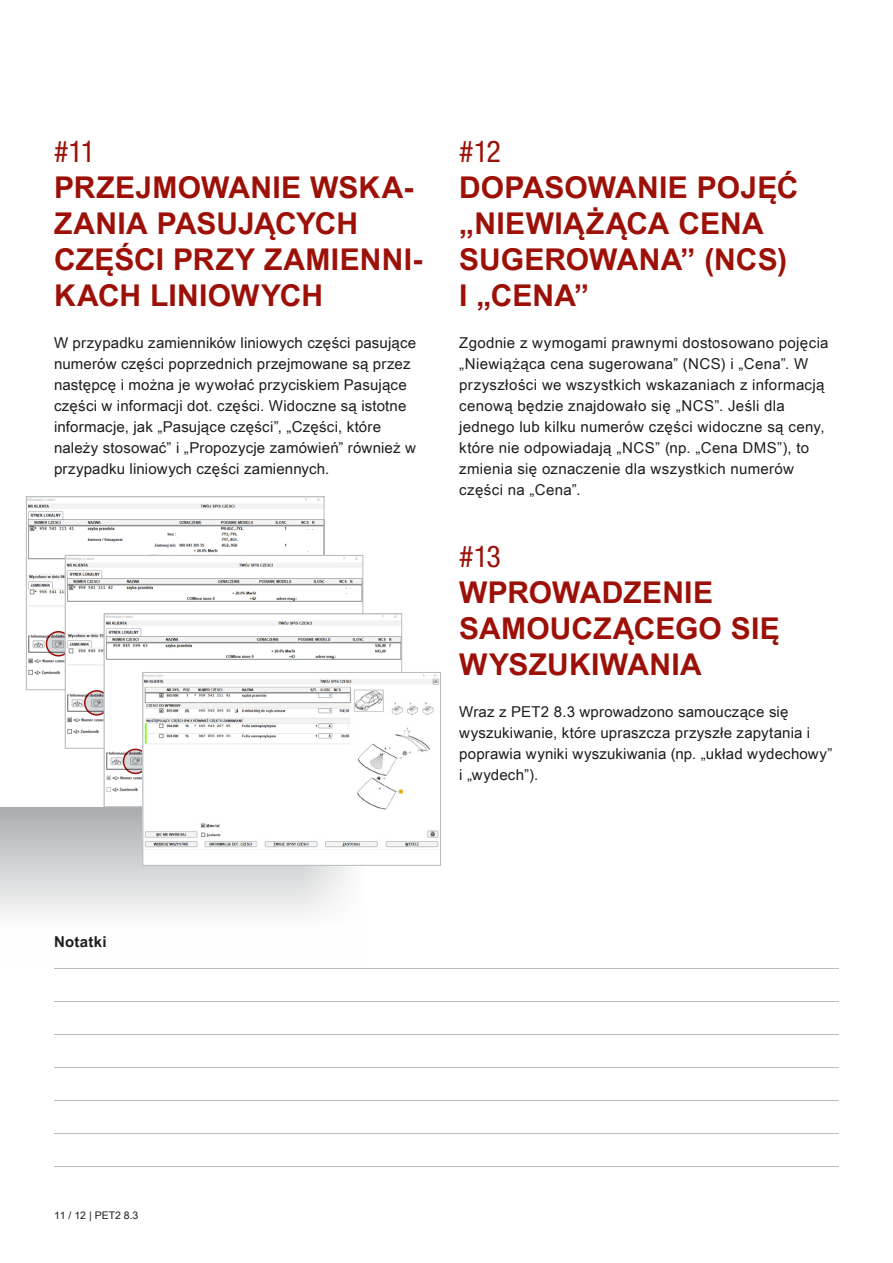
<style>
.page{position:relative;width:893px;height:1263px;background:#fff}
.page>*{position:absolute;margin:0;border:0;box-sizing:border-box;transform-origin:0 0}
.t1{font:700 30px/36px "Arial Unicode MS";letter-spacing:.005em;color:#9c1007}
.t2{font:condensed 30px "Helvetica Neue";color:#9c1007}
.t3{font:15px/21px "Arial Unicode MS";letter-spacing:.015em;color:#1d1d1b}
.t4{font:700 15px "Arial Unicode MS";letter-spacing:.02em;color:#1d1d1b}
.t5{font:10.5px "Arial Unicode MS";color:#1d1d1b}
</style>
<div class="page">
<div style="left:0;top:807px;width:415px;height:160px;background:linear-gradient(to bottom,#aeb1b3,#fff)"></div>
<div style="left:294px;top:796px;width:152px;height:172px;background:#fff"></div>
<hr style="left:54px;top:968px;width:785px;height:1px;background:#b8bcbf">
<hr style="left:54px;top:1001px;width:785px;height:1px;background:#b8bcbf">
<hr style="left:54px;top:1034px;width:785px;height:1px;background:#b8bcbf">
<hr style="left:54px;top:1067px;width:785px;height:1px;background:#b8bcbf">
<hr style="left:54px;top:1100px;width:785px;height:1px;background:#b8bcbf">
<hr style="left:54px;top:1133px;width:785px;height:1px;background:#b8bcbf">
<hr style="left:54px;top:1166px;width:785px;height:1px;background:#b8bcbf">
<img style="left:28px;top:498px;width:294px;height:190px">
<div style="left:26px;top:496px;width:298px;height:194px;border:1px solid #b8bcbf"></div>
<svg style="left:46px;top:632px;width:24px;height:24px"></svg>
<div style="left:46px;top:631px;width:25px;height:25px;border:2px solid #9c1007;border-radius:50%"></div>
<img style="left:67px;top:557px;width:294px;height:190px">
<div style="left:65px;top:555px;width:298px;height:194px;border:1px solid #b8bcbf"></div>
<svg style="left:85px;top:691px;width:24px;height:24px"></svg>
<div style="left:84px;top:690px;width:25px;height:26px;border:2px solid #9c1007;border-radius:50%"></div>
<img style="left:106px;top:615px;width:294px;height:177px">
<div style="left:104px;top:613px;width:298px;height:194px;border:1px solid #b8bcbf"></div>
<svg style="left:124px;top:749px;width:24px;height:24px"></svg>
<div style="left:123px;top:749px;width:25px;height:25px;border:2px solid #9c1007;border-radius:50%"></div>
<div style="left:143px;top:672px;width:298px;height:193px;background:#fff"></div>
<img style="left:144px;top:674px;width:295px;height:174px">
<div style="left:142px;top:672px;width:299px;height:194px;border:1px solid #b8bcbf"></div>
<h1 class="t2" style="left:54px;top:134px;width:43px">#11</h1>
<h1 class="t1" style="left:54px;top:170px;width:370px">PRZEJMOWANIE WSKA-<br>ZANIA PASUJĄCYCH<br>CZĘŚCI PRZY ZAMIENNI-<br>KACH LINIOWYCH</h1>
<p class="t3" style="left:54px;top:332px;width:364px">W przypadku zamienników liniowych części pasujące numerów części poprzednich przejmowane są przez następcę i można je wywołać przyciskiem Pasujące części w informacji dot. części. Widoczne są istotne informacje, jak „Pasujące części”, „Części, które należy stosować” i „Propozycje zamówień” również w przypadku liniowych części zamiennych.</p>
<h1 class="t2" style="left:459px;top:134px;width:43px">#12</h1>
<h1 class="t1" style="left:459px;top:170px;width:341px">DOPASOWANIE POJĘĆ „NIEWIĄŻĄCA CENA<br>SUGEROWANA” (NCS)<br>I „CENA”</h1>
<p class="t3" style="left:459px;top:332px;width:371px">Zgodnie z wymogami prawnymi dostosowano pojęcia „Niewiążąca cena sugerowana” (NCS) i „Cena”. W przyszłości we wszystkich wskazaniach z informacją cenową będzie znajdowało się „NCS”. Jeśli dla jednego lub kilku numerów części widoczne są ceny, które nie odpowiadają „NCS” (np. „Cena DMS”), to zmienia się oznaczenie dla wszystkich numerów części na „Cena”.</p>
<h1 class="t2" style="left:459px;top:539px;width:43px">#13</h1>
<h1 class="t1" style="left:459px;top:575px;width:322px">WPROWADZENIE<br>SAMOUCZĄCEGO SIĘ<br>WYSZUKIWANIA</h1>
<p class="t3" style="left:459px;top:701px;width:375px">Wraz z PET2 8.3 wprowadzono samouczące się wyszukiwanie, które upraszcza przyszłe zapytania i poprawia wyniki wyszukiwania (np. „układ wydechowy” i „wydech”).</p>
<p class="t4" style="left:54px;top:931px;width:54px">Notatki</p>
<p class="t5" style="left:54px;top:1208px;width:86px">11 / 12 | PET2 8.3</p>
</div>
